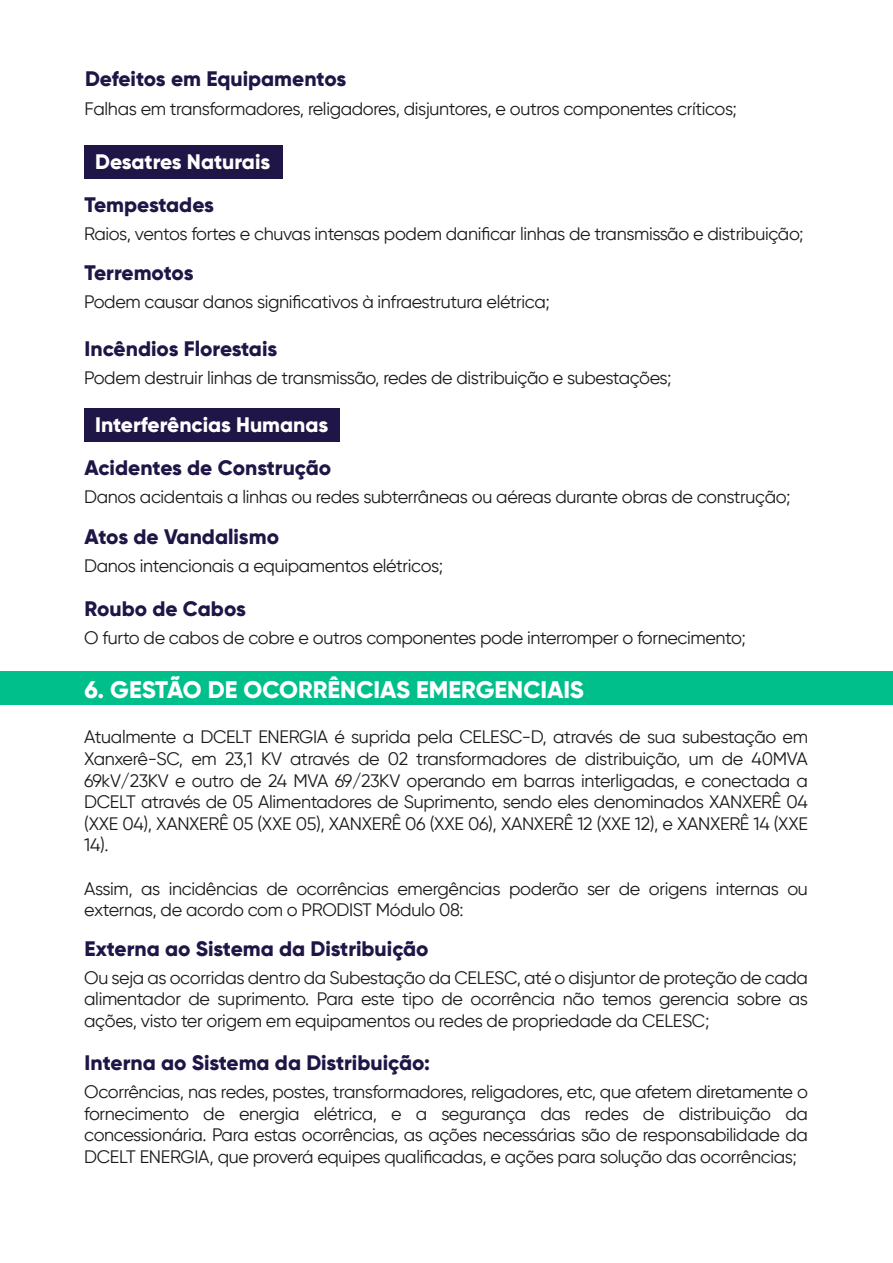
<style>
.page{position:relative;width:893px;height:1263px;background:#fff}
.page>*{position:absolute;margin:0;border:0;box-sizing:border-box;transform-origin:0 0}
.t1{font:800 24px "Gilroy";color:#fff}
.t2{font:800 21px "Gilroy";color:#1f1546}
.t3{font:800 21px "Gilroy";color:#fff}
.t4{font:18px/21.6px "Gilroy";letter-spacing:-.02em;color:#1b1b1a;text-align:justify}
</style>
<div class="page">
<div style="left:84px;top:145px;width:199px;height:34px;background:#1f1546"></div>
<div style="left:84px;top:408px;width:256px;height:34px;background:#1f1546"></div>
<div style="left:0;top:671px;width:893px;height:34px;background:#00bf8b"></div>
<p class="t2" style="left:85px;top:66px;width:263px">Defeitos em Equipamentos</p>
<p class="t4" style="left:85px;top:97px;width:654px">Falhas em transformadores, religadores, disjuntores, e outros componentes críticos;</p>
<p class="t3" style="left:95px;top:148px;width:177px">Desatres Naturais</p>
<p class="t2" style="left:85px;top:191px;width:131px">Tempestades</p>
<p class="t4" style="left:84px;top:223px;width:721px">Raios, ventos fortes e chuvas intensas podem danificar linhas de transmissão e distribuição;</p>
<p class="t2" style="left:85px;top:259px;width:110px">Terremotos</p>
<p class="t4" style="left:84px;top:291px;width:467px">Podem causar danos significativos à infraestrutura elétrica;</p>
<p class="t2" style="left:85px;top:335px;width:194px">Incêndios Florestais</p>
<p class="t4" style="left:84px;top:367px;width:589px">Podem destruir linhas de transmissão, redes de distribuição e subestações;</p>
<p class="t3" style="left:95px;top:411px;width:235px">Interferências Humanas</p>
<p class="t2" style="left:85px;top:454px;width:248px">Acidentes de Construção</p>
<p class="t4" style="left:84px;top:485px;width:708px">Danos acidentais a linhas ou redes subterrâneas ou aéreas durante obras de construção;</p>
<p class="t2" style="left:85px;top:523px;width:196px">Atos de Vandalismo</p>
<p class="t4" style="left:84px;top:555px;width:360px">Danos intencionais a equipamentos elétricos;</p>
<p class="t2" style="left:85px;top:595px;width:163px">Roubo de Cabos</p>
<p class="t4" style="left:84px;top:627px;width:663px">O furto de cabos de cobre e outros componentes pode interromper o fornecimento;</p>
<h1 class="t1" style="left:85px;top:675px;width:501px">6. GESTÃO DE OCORRÊNCIAS EMERGENCIAIS</h1>
<p class="t4" style="left:84px;top:726px;width:725px">Atualmente a DCELT ENERGIA é suprida pela CELESC-D, através de sua subestação em Xanxerê-SC, em 23,1 KV através de 02 transformadores de distribuição, um de 40MVA 69kV/23KV e outro de 24 MVA 69/23KV operando em barras interligadas, e conectada a DCELT através de 05 Alimentadores de Suprimento, sendo eles denominados XANXERÊ 04 (XXE 04), XANXERÊ 05 (XXE 05), XANXERÊ 06 (XXE 06), XANXERÊ 12 (XXE 12), e XANXERÊ 14 (XXE 14).</p>
<p class="t4" style="left:84px;top:877px;width:725px">Assim, as incidências de ocorrências emergências poderão ser de origens internas ou externas, de acordo com o PRODIST Módulo 08:</p>
<p class="t2" style="left:85px;top:935px;width:346px">Externa ao Sistema da Distribuição</p>
<p class="t4" style="left:84px;top:966px;width:725px">Ou seja as ocorridas dentro da Subestação da CELESC, até o disjuntor de proteção de cada alimentador de suprimento. Para este tipo de ocorrência não temos gerencia sobre as ações, visto ter origem em equipamentos ou redes de propriedade da CELESC;</p>
<p class="t2" style="left:85px;top:1049px;width:347px">Interna ao Sistema da Distribuição:</p>
<p class="t4" style="left:84px;top:1081px;width:725px">Ocorrências, nas redes, postes, transformadores, religadores, etc, que afetem diretamente o fornecimento de energia elétrica, e a segurança das redes de distribuição da concessionária. Para estas ocorrências, as ações necessárias são de responsabilidade da DCELT ENERGIA, que proverá equipes qualificadas, e ações para solução das ocorrências;</p>
</div>
